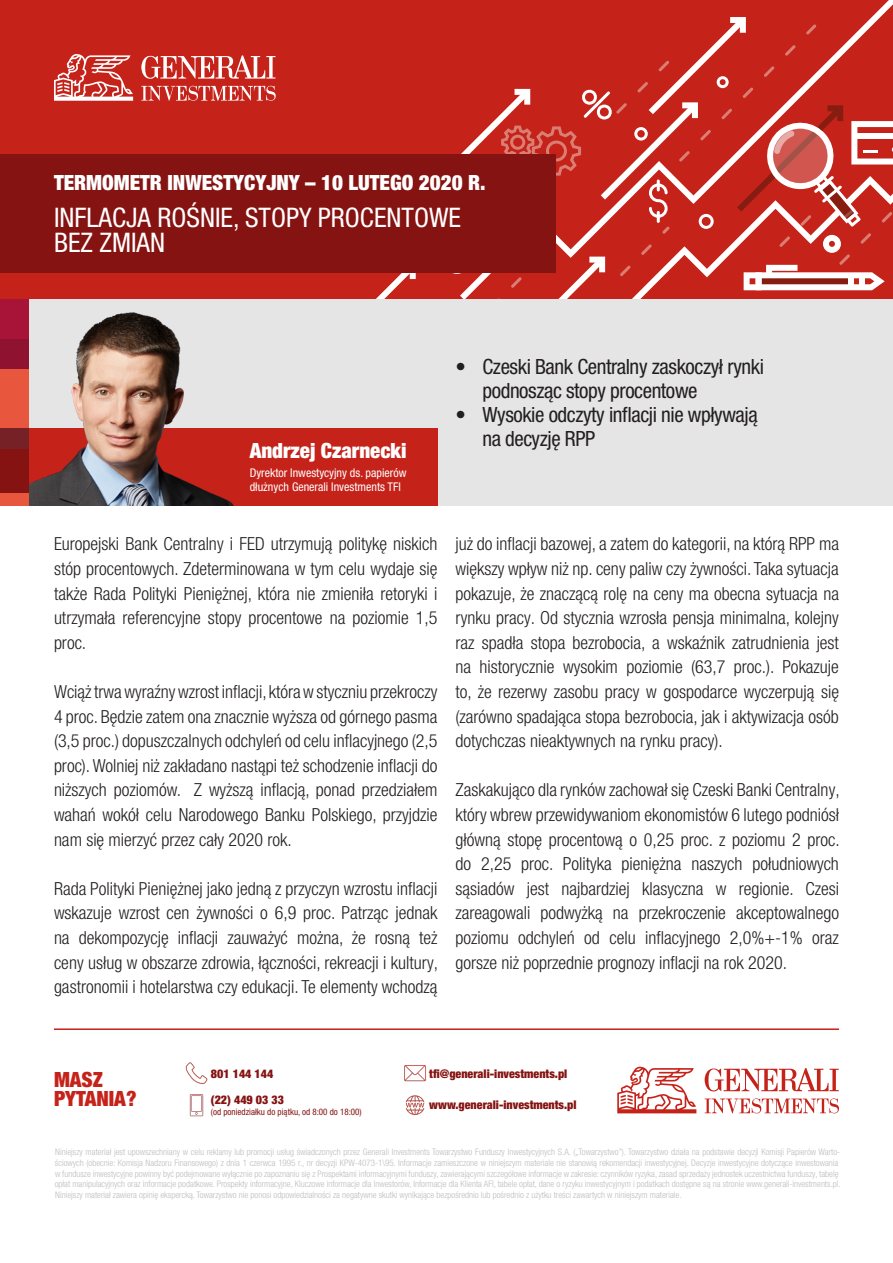
<style>
.page{position:relative;width:893px;height:1263px;background:#fff}
.page>*{position:absolute;margin:0;border:0;box-sizing:border-box;transform-origin:0 0}
.t1{font:condensed 27px/25.5px "Helvetica Neue LT Pro";color:#fff}
.t2{font:condensed 21px/24px "Helvetica Neue LT Pro";letter-spacing:-.02em;color:#231f20}
.t3{font:900 condensed 21px "Helvetica Neue LT Pro";color:#fff}
.t4{font:900 condensed 21px/19.2px "Helvetica Neue LT Pro";color:#c5221a}
.t5{font:300 condensed 18px/24.6px "Helvetica Neue LT Pro";color:#231f20;text-align:justify}
.t6{font:900 condensed 12px "Helvetica Neue LT Pro";color:#851312}
.t7{font:condensed 12px "Helvetica Neue LT Pro";color:#fff}
.t8{font:300 condensed 9px/10.8px "Helvetica Neue LT Pro";color:#bcbdc0}
.t9{font:condensed 9px "Helvetica Neue LT Pro";color:#851312}
</style>
<div class="page">
<div style="left:29px;top:299px;width:864px;height:206px;background:#e5e5e5"></div>
<div style="left:0;top:368px;width:29px;height:60px;background:#e8573d"></div>
<div style="left:0;top:299px;width:29px;height:40px;background:#a81437"></div>
<div style="left:0;top:339px;width:29px;height:29px;background:#8f1230"></div>
<div style="left:29px;top:428px;width:408px;height:77px;background:#c5221a"></div>
<img style="left:29px;top:312px;width:205px;height:193px">
<img style="left:185px;top:1062px;width:23px;height:22px">
<img style="left:189px;top:1094px;width:15px;height:23px">
<img style="left:404px;top:1065px;width:22px;height:17px">
<img style="left:405px;top:1095px;width:20px;height:20px">
<div style="left:0;top:0;width:893px;height:299px;background:#c5221a"></div>
<svg style="left:887px;top:0;width:6px;height:6px"></svg>
<svg style="left:375px;top:17px;width:518px;height:282px"></svg>
<svg style="left:54px;top:54px;width:79px;height:47px"></svg>
<svg style="left:141px;top:86px;width:135px;height:15px"></svg>
<svg style="left:141px;top:55px;width:134px;height:24px"></svg>
<svg style="left:617px;top:1066px;width:79px;height:47px"></svg>
<svg style="left:705px;top:1098px;width:134px;height:15px"></svg>
<svg style="left:705px;top:1068px;width:134px;height:23px"></svg>
<div style="left:0;top:155px;width:556px;height:118px;background:#851312"></div>
<hr style="left:54px;top:1028px;width:785px;height:2px;background:#c5221a">
<div style="left:0;top:428px;width:29px;height:21px;background:#752126"></div>
<div style="left:0;top:449px;width:29px;height:44px;background:#851312"></div>
<div style="left:0;top:493px;width:29px;height:12px;background:#e8573d"></div>
<p class="t3" style="left:54px;top:170px;width:433px">TERMOMETR INWESTYCYJNY – 10 LUTEGO 2020 R.</p>
<p class="t1" style="left:54px;top:204px;width:408px">INFLACJA ROŚNIE, STOPY PROCENTOWE<br>BEZ ZMIAN</p>
<p class="t3" style="left:250px;top:438px;width:158px">Andrzej Czarnecki</p>
<p class="t7" style="left:250px;top:465px;width:159px">Dyrektor Inwestycyjny ds. papierów</p>
<p class="t7" style="left:250px;top:480px;width:153px">dłużnych Generali Investments TFI</p>
<p class="t2" style="left:482px;top:354px;width:283px;text-indent:-27px">• Czeski Bank Centralny zaskoczył rynki podnosząc stopy procentowe</p>
<p class="t2" style="left:482px;top:402px;width:277px;text-indent:-27px">• Wysokie odczyty inflacji nie wpływają na decyzję RPP</p>
<p class="t5" style="left:54px;top:532px;width:385px">Europejski Bank Centralny i FED utrzymują politykę niskich stóp procentowych. Zdeterminowana w tym celu wydaje się także Rada Polityki Pieniężnej, która nie zmieniła retoryki i utrzymała referencyjne stopy procentowe na poziomie 1,5 proc.</p>
<p class="t5" style="left:54px;top:679px;width:385px">Wciąż trwa wyraźny wzrost inflacji, która w styczniu przekroczy 4 proc. Będzie zatem ona znacznie wyższa od górnego pasma (3,5 proc.) dopuszczalnych odchyleń od celu inflacyjnego (2,5 proc). Wolniej niż zakładano nastąpi też schodzenie inflacji do niższych poziomów. Z wyższą inflacją, ponad przedziałem wahań wokół celu Narodowego Banku Polskiego, przyjdzie nam się mierzyć przez cały 2020 rok.</p>
<p class="t5" style="left:54px;top:876px;width:386px">Rada Polityki Pieniężnej jako jedną z przyczyn wzrostu inflacji wskazuje wzrost cen żywności o 6,9 proc. Patrząc jednak na dekompozycję inflacji zauważyć można, że rosną też ceny usług w obszarze zdrowia, łączności, rekreacji i kultury, gastronomii i hotelarstwa czy edukacji. Te elementy wchodzą</p>
<p class="t5" style="left:455px;top:532px;width:385px">już do inflacji bazowej, a zatem do kategorii, na którą RPP ma większy wpływ niż np. ceny paliw czy żywności. Taka sytuacja pokazuje, że znaczącą rolę na ceny ma obecna sytuacja na rynku pracy. Od stycznia wzrosła pensja minimalna, kolejny raz spadła stopa bezrobocia, a wskaźnik zatrudnienia jest na historycznie wysokim poziomie (63,7 proc.). Pokazuje to, że rezerwy zasobu pracy w gospodarce wyczerpują się (zarówno spadająca stopa bezrobocia, jak i aktywizacja osób dotychczas nieaktywnych na rynku pracy).</p>
<p class="t5" style="left:455px;top:778px;width:386px">Zaskakująco dla rynków zachował się Czeski Banki Centralny, który wbrew przewidywaniom ekonomistów 6 lutego podniósł główną stopę procentową o 0,25 proc. z poziomu 2 proc. do 2,25 proc. Polityka pieniężna naszych południowych sąsiadów jest najbardziej klasyczna w regionie. Czesi zareagowali podwyżką na przekroczenie akceptowalnego poziomu odchyleń od celu inflacyjnego 2,0%+-1% oraz gorsze niż poprzednie prognozy inflacji na rok 2020.</p>
<p class="t4" style="left:54px;top:1070px;width:84px">MASZ<br>PYTANIA?</p>
<p class="t6" style="left:429px;top:1066px;width:140px">tfi@generali-investments.pl</p>
<p class="t6" style="left:211px;top:1066px;width:64px">801 144 144</p>
<p class="t6" style="left:211px;top:1092px;width:75px">(22) 449 03 33</p>
<p class="t9" style="left:211px;top:1106px;width:152px">(od poniedziałku do piątku, od 8:00 do 18:00)</p>
<p class="t6" style="left:429px;top:1098px;width:149px">www.generali-investments.pl</p>
<p class="t8" style="left:55px;top:1146px;width:787px">Niniejszy materiał jest upowszechniany w celu reklamy lub promocji usług świadczonych przez Generali Investments Towarzystwo Funduszy Inwestycyjnych S.A. („Towarzystwo”). Towarzystwo działa na podstawie decyzji Komisji Papierów Warto&shy;ściowych (obecnie: Komisja Nadzoru Finansowego) z dnia 1 czerwca 1995 r., nr decyzji KPW-4073-1\95. Informacje zamieszczone w niniejszym materiale nie stanowią rekomendacji inwestycyjnej. Decyzje inwestycyjne dotyczące inwestowania w fundusze inwestycyjne powinny być podejmowane wyłącznie po zapoznaniu się z Prospektami informacyjnymi funduszy, zawierającymi szczegółowe informacje w zakresie: czynników ryzyka, zasad sprzedaży jednostek uczestnictwa funduszy, tabelę opłat manipulacyjnych oraz informacje podatkowe. Prospekty informacyjne, Kluczowe informacje dla Inwestorów, Informacje dla Klienta AFI, tabele opłat, dane o ryzyku inwestycyjnym i podatkach dostępne są na stronie www.generali-investments.pl.<br>Niniejszy materiał zawiera opinię ekspercką. Towarzystwo nie ponosi odpowiedzialności za negatywne skutki wynikające bezpośrednio lub pośrednio z użytku treści zawartych w niniejszym materiale.</p>
</div>
